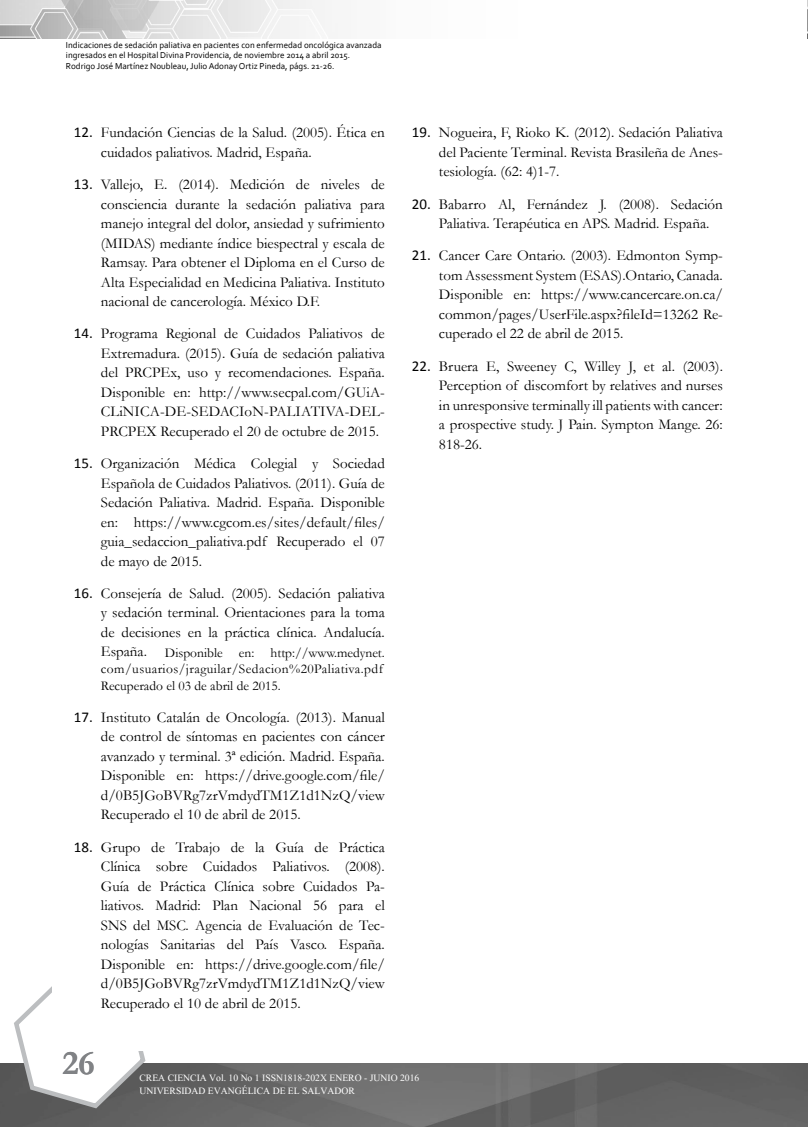
<style>
.page{position:relative;width:808px;height:1127px;background:#fff}
.page>*{position:absolute;margin:0;border:0;box-sizing:border-box;transform-origin:0 0}
.t1{font:700 34.5px "Garamond";color:#808285}
.t2{font:15px/19.5px "Garamond";color:#000;text-align:justify}
.t3{font:13.5px/16.5px "Garamond";color:#000}
.t4{font:12px/13.5px "Aparajita";color:#fff}
.t5{font:9px/10.5px "Corbel";color:#000}
.s1{font-family:"Calibri"}
.s2{font-size:15px}
</style>
<div class="page">
<img style="left:0;top:1063px;width:808px;height:64px">
<svg style="left:11px;top:986px;width:137px;height:125px"></svg>
<div style="left:30px;top:1016px;width:98px;height:26px;background:#fff"></div>
<div style="left:52px;top:964px;width:98px;height:87px;background:#fff"></div>
<img style="left:0;top:0;width:808px;height:38px">
<p class="t5" style="left:66px;top:39px;width:317px">Indicaciones de sedación paliativa en pacientes con enfermedad oncológica avanzada ingresados en el Hospital Divina Providencia, de noviembre 2014 a abril 2015.<br>Rodrigo José Martínez Noubleau, Julio Adonay Ortiz Pineda, págs. 21-26.</p>
<p class="t2" style="left:101px;top:123px;width:285px;text-indent:-27px"><span class="s1">12.</span> Fundación Ciencias de la Salud. (2005). Ética en cuidados paliativos. Madrid, España.</p>
<p class="t2" style="left:101px;top:174px;width:285px;text-indent:-27px"><span class="s1">13.</span> Vallejo, E. (2014). Medición de niveles de consciencia durante la sedación paliativa para manejo integral del dolor, ansiedad y sufrimiento (MIDAS) mediante índice biespectral y escala de Ramsay. Para obtener el Diploma en el Curso de Alta Especialidad en Medicina Paliativa. Instituto nacional de cancerología. México D.F.</p>
<p class="t2" style="left:101px;top:324px;width:285px;text-indent:-27px"><span class="s1">14.</span> Programa Regional de Cuidados Paliativos de Extremadura. (2015). Guía de sedación paliativa del PRCPEx, uso y recomendaciones. España.<br>Disponible en: http://www.secpal.com/GUiA-CLiNICA-DE-SEDACIoN-PALIATIVA-DEL-PRCPEX Recuperado el 20 de octubre de 2015.</p>
<p class="t2" style="left:101px;top:453px;width:285px;text-indent:-27px"><span class="s1">15.</span> Organización Médica Colegial y Sociedad Española de Cuidados Paliativos. (2011). Guía de Sedación Paliativa. Madrid. España. Disponible en: https://www.cgcom.es/sites/default/files/ guia_sedaccion_paliativa.pdf Recuperado el 07 de mayo de 2015.</p>
<p class="t2" style="left:101px;top:583px;width:285px;text-indent:-27px"><span class="s1">16.</span> Consejería de Salud. (2005). Sedación paliativa y sedación terminal. Orientaciones para la toma de decisiones en la práctica clínica. Andalucía.</p>
<p class="t3" style="left:101px;top:644px;width:285px"><span class="s2">España.</span> Disponible en: http://www.medynet. com/usuarios/jraguilar/Sedacion%20Paliativa.pdf<br>Recuperado el 03 de abril de 2015.</p>
<p class="t2" style="left:101px;top:707px;width:285px;text-indent:-27px"><span class="s1">17.</span> Instituto Catalán de Oncología. (2013). Manual de control de síntomas en pacientes con cáncer avanzado y terminal. 3ª edición. Madrid. España.<br>Disponible en: https://drive.google.com/file/ d/0B5JGoBVRg7zrVmdydTM1Z1d1NzQ/view Recuperado el 10 de abril de 2015.</p>
<p class="t2" style="left:101px;top:837px;width:285px;text-indent:-27px"><span class="s1">18.</span> Grupo de Trabajo de la Guía de Práctica Clínica sobre Cuidados Paliativos. (2008).<br>Guía de Práctica Clínica sobre Cuidados Pa&shy;liativos. Madrid: Plan Nacional 56 para el SNS del MSC. Agencia de Evaluación de Tec&shy;nologías Sanitarias del País Vasco. España.<br>Disponible en: https://drive.google.com/file/ d/0B5JGoBVRg7zrVmdydTM1Z1d1NzQ/view Recuperado el 10 de abril de 2015.</p>
<p class="t2" style="left:439px;top:123px;width:285px;text-indent:-27px"><span class="s1">19.</span> Nogueira, F, Rioko K. (2012). Sedación Paliativa del Paciente Terminal. Revista Brasileña de Anes&shy;tesiología. (62: 4)1-7.</p>
<p class="t2" style="left:439px;top:194px;width:285px;text-indent:-27px"><span class="s1">20.</span> Babarro Al, Fernández J. (2008). Sedación<br>Paliativa. Terapéutica en APS. Madrid. España.</p>
<p class="t2" style="left:439px;top:246px;width:285px;text-indent:-27px"><span class="s1">21.</span> Cancer Care Ontario. (2003). Edmonton Symp&shy;tom Assessment System (ESAS).Ontario, Canada.<br>Disponible en: https://www.cancercare.on.ca/ common/pages/UserFile.aspx?fileId=13262 Re&shy;cuperado el 22 de abril de 2015.</p>
<p class="t2" style="left:439px;top:356px;width:285px;text-indent:-27px"><span class="s1">22.</span> Bruera E, Sweeney C, Willey J, et al. (2003).<br>Perception of discomfort by relatives and nurses in unresponsive terminally ill patients with cancer: a prospective study. J Pain. Sympton Mange. 26:<br>818-26.</p>
<h1 class="t1" style="left:62px;top:1042px;width:34px">26</h1>
<p class="t4" style="left:139px;top:1072px;width:281px">CREA CIENCIA Vol. 10 No 1 ISSN1818-202X ENERO - JUNIO 2016<br>UNIVERSIDAD EVANGÉLICA DE EL SALVADOR</p>
</div>
